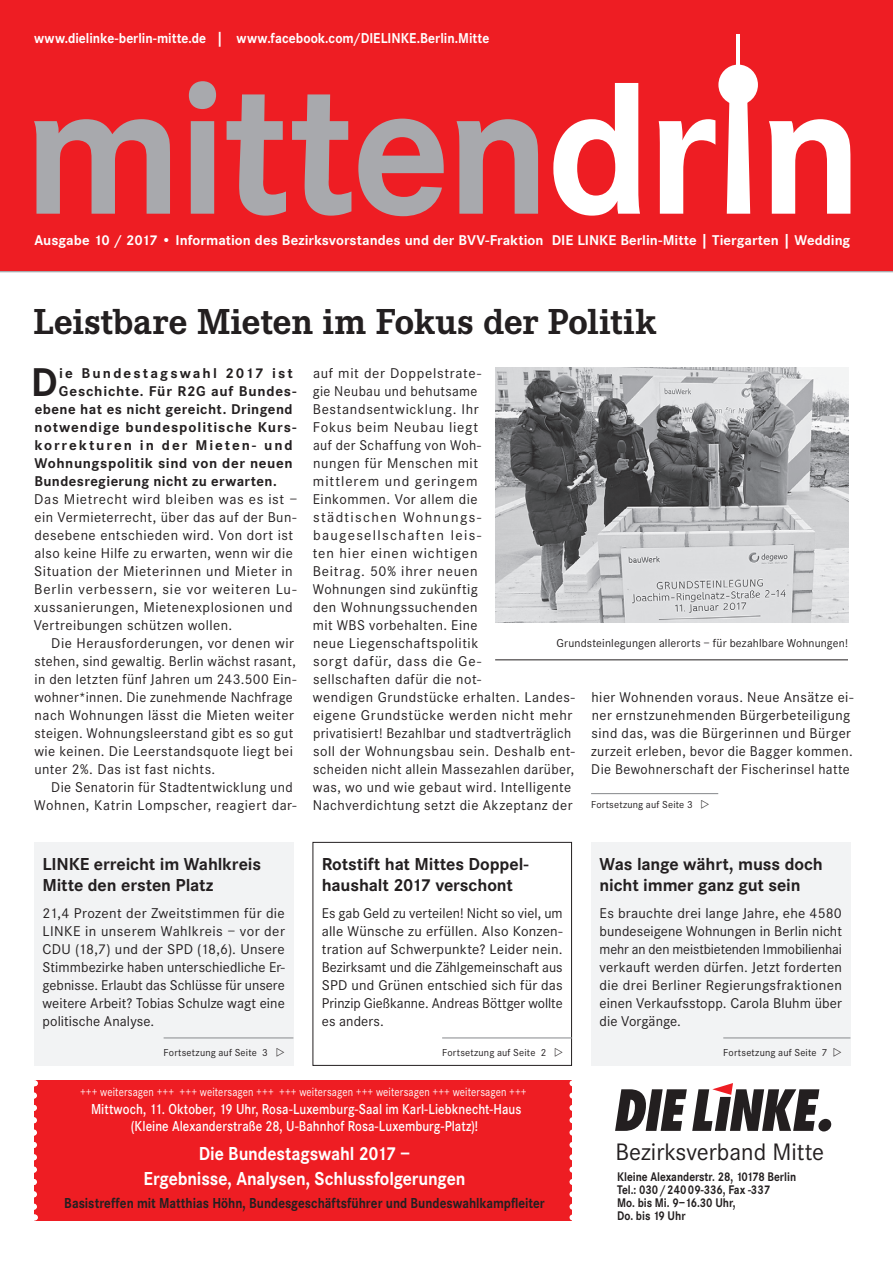
<style>
.page{position:relative;width:893px;height:1263px;background:#fff}
.page>*{position:absolute;margin:0;border:0;box-sizing:border-box;transform-origin:0 0}
.t1{font:700 41.7px "Corporate S";color:#231f20}
.t2{font:700 37.5px "Corporate E";letter-spacing:-.005em;color:#231f20}
.t3{font:24.75px "Corporate S";color:#231f20}
.t4{font:700 19.5px/24.5px "Corporate S";letter-spacing:-.01em;color:#fff;text-align:center;scale:.91 1}
.t5{font:700 18px/21px "Corporate S";letter-spacing:-.01em;color:#231f20}
.t6{font:600 15px/17.5px "Corporate S";letter-spacing:.005em;color:#fff;text-align:center;scale:.87 1}
.t7{font:700 15px "Corporate S";color:#231f20;scale:.87 1}
.t8{font:700 14.85px "Corporate S";color:#fff;scale:.91 1}
.t9{font:14.7px/18px "Corporate S";letter-spacing:.035em;color:#231f20}
.t10{font:700 14.7px "Corporate S";color:#fff}
.t11{font:700 14.7px "Corporate S";letter-spacing:.05em;color:#231f20}
.t12{font:700 14.7px "Corporate S";letter-spacing:.03em;color:#231f20}
.t13{font:700 14.7px "Corporate S";letter-spacing:.025em;color:#231f20}
.t14{font:700 14.7px "Corporate S";letter-spacing:.125em;color:#231f20}
.t15{font:700 14.7px "Corporate S";letter-spacing:.14em;color:#231f20}
.t16{font:700 13.05px/13px "Corporate S";color:#231f20;scale:.86 1}
.t17{font:12.45px "Corporate S";letter-spacing:.01em;color:#fff;scale:.87 1}
.t18{font:12px "Corporate S";letter-spacing:.015em;color:#231f20}
.t19{font:10.5px "Corporate S";letter-spacing:.02em;color:#231f20}
</style>
<div class="page">
<hr style="left:0;top:269px;width:893px;height:3px;background:#a8a9ad">
<svg style="left:615px;top:1083px;width:217px;height:48px"></svg>
<div style="left:0;top:0;width:893px;height:270px;background:#ee1d23"></div>
<svg style="left:34px;top:81px;width:504px;height:135px"></svg>
<svg style="left:553px;top:83px;width:297px;height:133px"></svg>
<div style="left:718px;top:65px;width:40px;height:40px;background:#fff;border-radius:50%"></div>
<hr style="left:736px;top:34px;width:4px;height:36px;background:#fff">
<div style="left:34px;top:842px;width:259px;height:224px;background:#f2f3f4"></div>
<div style="left:591px;top:842px;width:259px;height:224px;background:#f2f3f4"></div>
<div style="left:313px;top:842px;width:259px;height:224px;border:1px solid #231f20"></div>
<hr style="left:723px;top:1037px;width:127px;height:1px;background:#939598">
<hr style="left:164px;top:1037px;width:129px;height:1px;background:#939598">
<hr style="left:442px;top:1037px;width:130px;height:1px;background:#939598">
<div style="left:34px;top:1080px;width:538px;height:140px;background:#ee1d23"></div>
<svg style="left:569px;top:1095px;width:3px;height:125px"></svg>
<svg style="left:34px;top:1095px;width:3px;height:125px"></svg>
<hr style="left:591px;top:793px;width:127px;height:1px;background:#939598">
<img style="left:495px;top:367px;width:353px;height:255px">
<hr style="left:495px;top:660px;width:353px;height:1px;background:#231f20">
<p class="t8" style="left:34px;top:30px;width:502px">www.dielinke-berlin-mitte.de | www.facebook.com/DIELINKE.Berlin.Mitte</p>
<p class="t10" style="left:35px;top:232px;width:817px">Ausgabe 10 / 2017 • Information des Bezirksvorstandes und der BVV-Fraktion DIE LINKE Berlin-Mitte | Tiergarten | Wedding</p>
<h2 class="t2" style="left:33px;top:301px;width:625px">Leistbare Mieten im Fokus der Politik</h2>
<h1 class="t1" style="left:31px;top:358px;width:28px">D</h1>
<p class="t15" style="left:59px;top:365px;width:235px">ie Bundestagswahl 2017 ist</p>
<p class="t9" style="left:313px;top:364px;width:264px">auf mit der Doppelstrate-<br>gie Neubau und behutsame<br>Bestandsentwicklung. Ihr<br>Fokus beim Neubau liegt<br>auf der Schaffung von Woh-<br>nungen für Menschen mit<br>mittlerem und geringem<br>Einkommen. Vor allem die<br>städtischen Wohnungs&shy;baugesellschaften leis-<br>ten hier einen wichtigen<br>Beitrag. 50% ihrer neuen<br>Wohnungen sind zukünftig<br>den Wohnungssuchenden<br>mit WBS vorbehalten. Eine<br>neue Liegenschaftspolitik<br>sorgt dafür, dass die Ge-<br>sellschaften dafür die not-<br>wendigen Grundstücke erhalten. Landes&shy;eigene Grundstücke werden nicht mehr privatisiert! Bezahlbar und stadtverträglich soll der Wohnungsbau sein. Deshalb ent&shy;scheiden nicht allein Massezahlen darüber, was, wo und wie gebaut wird. Intelligente<br>Nachverdichtung setzt die Akzeptanz der</p>
<p class="t11" style="left:59px;top:383px;width:239px">Geschichte. Für R2G auf Bundes-</p>
<p class="t12" style="left:35px;top:401px;width:259px">ebene hat es nicht gereicht. Dringend</p>
<p class="t11" style="left:35px;top:419px;width:263px">notwendige bundespolitische Kurs-</p>
<p class="t14" style="left:34px;top:437px;width:260px">korrekturen in der Mieten- und</p>
<p class="t11" style="left:34px;top:455px;width:260px">Wohnungspolitik sind von der neuen</p>
<p class="t13" style="left:34px;top:473px;width:244px">Bundesregierung nicht zu erwarten.</p>
<p class="t9" style="left:34px;top:490px;width:265px">Das Mietrecht wird bleiben was es ist – ein Vermieterrecht, über das auf der Bun&shy;desebene entschieden wird. Von dort ist also keine Hilfe zu erwarten, wenn wir die Situation der Mieterinnen und Mieter in Berlin verbessern, sie vor weiteren Lu&shy;xussanierungen, Mietenexplosionen und Vertreibungen schützen wollen.</p>
<p class="t9" style="left:34px;top:634px;width:263px;text-indent:17px">Die Herausforderungen, vor denen wir stehen, sind gewaltig. Berlin wächst rasant, in den letzten fünf Jahren um 243.500 Ein&shy;wohner*innen. Die zunehmende Nachfrage nach Wohnungen lässt die Mieten weiter steigen. Wohnungsleerstand gibt es so gut wie keinen. Die Leerstandsquote liegt bei unter 2%. Das ist fast nichts.</p>
<p class="t9" style="left:34px;top:778px;width:264px;text-align:right">Die Senatorin für Stadtentwicklung und<br>Wohnen, Katrin Lompscher, reagiert dar-</p>
<p class="t18" style="left:556px;top:636px;width:293px">Grundsteinlegungen allerorts – für bezahlbare Wohnungen!</p>
<p class="t9" style="left:591px;top:688px;width:264px">hier Wohnenden voraus. Neue Ansätze ei&shy;ner ernstzunehmenden Bürgerbeteiligung sind das, was die Bürgerinnen und Bürger zurzeit erleben, bevor die Bagger kommen.<br>Die Bewohnerschaft der Fischerinsel hatte</p>
<p class="t19" style="left:591px;top:799px;width:103px">Fortsetzung auf Seite 3</p>
<p class="t5" style="left:43px;top:854px;width:220px">LINKE erreicht im Wahlkreis<br>Mitte den ersten Platz</p>
<p class="t9" style="left:43px;top:904px;width:244px;text-align:justify">21,4 Prozent der Zweitstimmen für die LINKE in unserem Wahlkreis – vor der CDU (18,7) und der SPD (18,6). Unsere Stimmbezirke haben unterschiedliche Er&shy;gebnisse. Erlaubt das Schlüsse für unsere weitere Arbeit? Tobias Schulze wagt eine politische Analyse.</p>
<p class="t5" style="left:322px;top:854px;width:208px">Rotstift hat Mittes Doppel&shy;haushalt 2017 verschont</p>
<p class="t9" style="left:322px;top:904px;width:242px;text-align:justify">Es gab Geld zu verteilen! Nicht so viel, um alle Wünsche zu erfüllen. Also Konzen&shy;tration auf Schwerpunkte? Leider nein.<br>Bezirksamt und die Zählgemeinschaft aus SPD und Grünen entschied sich für das Prinzip Gießkanne. Andreas Böttger wollte es anders.</p>
<p class="t5" style="left:600px;top:854px;width:225px">Was lange währt, muss doch nicht immer ganz gut sein</p>
<p class="t9" style="left:600px;top:904px;width:244px;text-align:justify">Es brauchte drei lange Jahre, ehe 4580 bundeseigene Wohnungen in Berlin nicht mehr an den meistbietenden Immobilienhai verkauft werden dürfen. Jetzt forderten die drei Berliner Regierungsfraktionen einen Verkaufsstopp. Carola Bluhm über die Vorgänge.</p>
<p class="t19" style="left:164px;top:1046px;width:106px">Fortsetzung auf Seite 3</p>
<p class="t19" style="left:442px;top:1046px;width:106px">Fortsetzung auf Seite 2</p>
<p class="t19" style="left:723px;top:1046px;width:106px">Fortsetzung auf Seite 7</p>
<p class="t17" style="left:80px;top:1085px;width:515px">+++ weitersagen +++ +++ weitersagen +++ +++ weitersagen +++ weitersagen +++ weitersagen +++</p>
<p class="t6" style="left:91px;top:1100px;width:496px">Mittwoch, 11. Oktober, 19 Uhr, Rosa-Luxemburg-Saal im Karl-Liebknecht-Haus (Kleine Alexanderstraße 28, U-Bahnhof Rosa-Luxemburg-Platz)!</p>
<h3 class="t4" style="left:144px;top:1142px;width:355px">Die Bundestagswahl 2017 –<br>Ergebnisse, Analysen, Schlussfolgerungen</h3>
<p class="t7" style="left:64px;top:1194px;width:554px">Basistreffen mit Matthias Höhn, Bundesgeschäftsführer und Bundeswahlkampfleiter</p>
<h3 class="t3" style="left:615px;top:1138px;width:210px">Bezirksverband Mitte</h3>
<p class="t16" style="left:617px;top:1171px;width:210px">Kleine Alexanderstr. 28, 10178 Berlin<br>Tel.: 030/24009-336, Fax -337<br>Mo. bis Mi. 9–16.30 Uhr,<br>Do. bis 19 Uhr</p>
</div>
